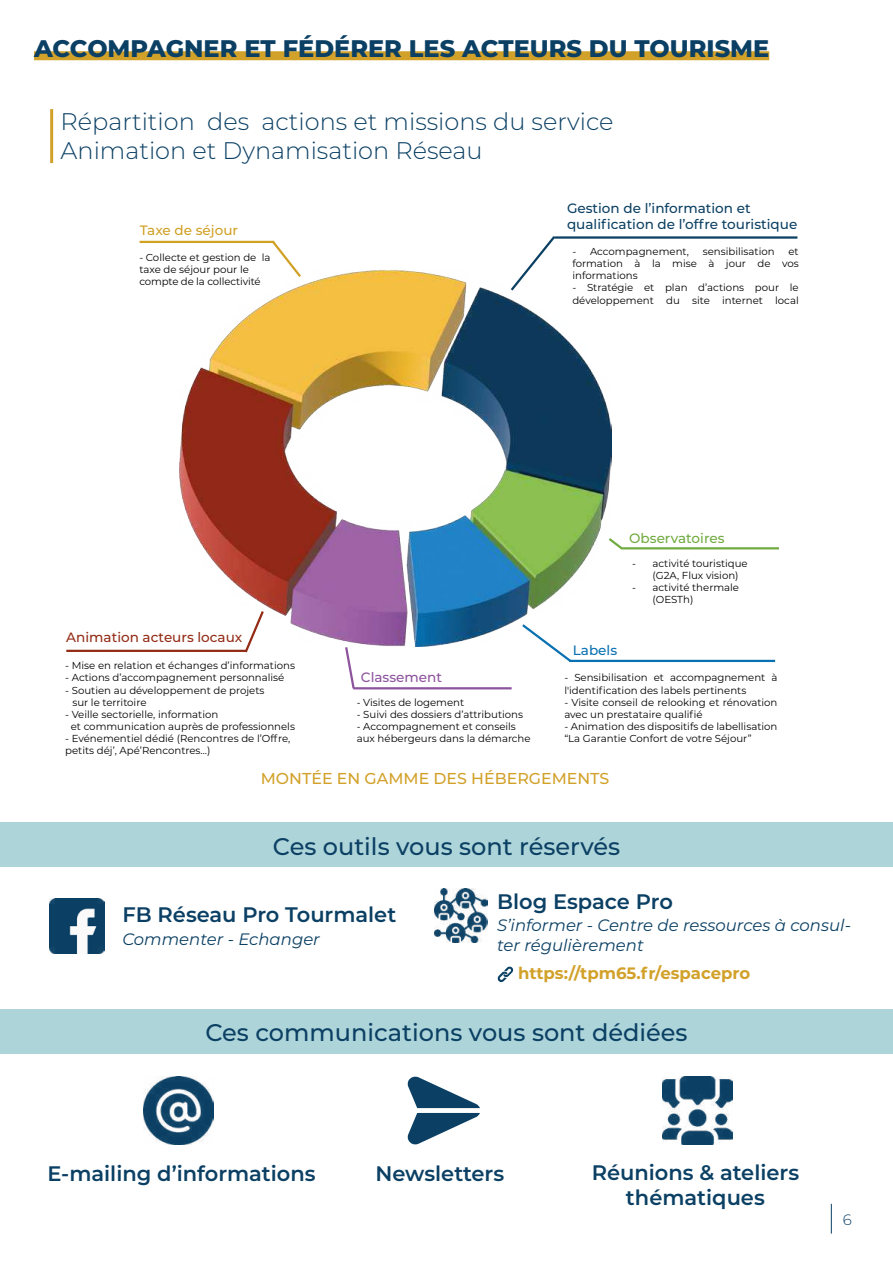
<style>
.page{position:relative;width:893px;height:1263px;background:#fff}
.page>*{position:absolute;margin:0;border:0;box-sizing:border-box;transform-origin:0 0}
.t1{font:300 24px/28.8px "Montserrat";color:#0b4064}
.t2{font:500 24px "Montserrat";color:#0b4064}
.t3{font:800 24px "Montserrat";color:#0b4064}
.t4{font:600 21px/25.2px "Montserrat";color:#0b4064;text-align:center}
.t5{font:italic 16.5px/19.8px "Montserrat";color:#0b4064}
.t6{font:700 16.5px "Montserrat";color:#d2a12a}
.t7{font:500 15.75px "Montserrat";color:#d2a129}
.t8{font:300 15px "Montserrat";color:#0b4064}
.t9{font:500 13.5px/16.2px "Montserrat";color:#0b4063}
.t10{font:500 13.5px "Montserrat";color:#932c16}
.t11{font:500 13.5px "Montserrat";color:#71ab41}
.t12{font:500 13.5px "Montserrat";color:#d1a126}
.t13{font:500 13.5px "Montserrat";color:#8d539d}
.t14{font:500 13.5px "Montserrat";color:#0971b1}
.t15{font:10.2px/12.1px "Montserrat";color:#000}
</style>
<div class="page">
<div style="left:0;top:823px;width:893px;height:44px;background:#add4d9"></div>
<img style="left:50px;top:899px;width:55px;height:54px">
<img style="left:434px;top:889px;width:54px;height:53px">
<img style="left:144px;top:1076px;width:69px;height:69px">
<img style="left:663px;top:1076px;width:69px;height:68px">
<svg style="left:408px;top:1076px;width:72px;height:68px"></svg>
<svg style="left:498px;top:966px;width:15px;height:16px"></svg>
<div style="left:0;top:1009px;width:893px;height:44px;background:#add4d9"></div>
<div style="left:34px;top:51px;width:735px;height:9px;background:#d2a12a"></div>
<hr style="left:50px;top:109px;width:3px;height:54px;background:#d2a12a">
<svg style="left:526px;top:236px;width:28px;height:34px"></svg>
<svg style="left:345px;top:647px;width:11px;height:43px"></svg>
<svg style="left:270px;top:240px;width:27px;height:30px"></svg>
<hr style="left:554px;top:236px;width:243px;height:3px;background:#0b4063">
<hr style="left:353px;top:687px;width:159px;height:2px;background:#8d539d">
<hr style="left:140px;top:241px;width:134px;height:2px;background:#d1a126">
<svg style="left:550px;top:647px;width:23px;height:16px"></svg>
<hr style="left:570px;top:660px;width:204px;height:2px;background:#0971b1">
<svg style="left:243px;top:647px;width:6px;height:6px"></svg>
<hr style="left:66px;top:650px;width:181px;height:2px;background:#932c16">
<svg style="left:612px;top:539px;width:167px;height:11px"></svg>
<img style="left:179px;top:270px;width:433px;height:377px">
<svg style="left:831px;top:1204px;width:1px;height:29px"></svg>
<h1 class="t3" style="left:34px;top:31px;width:737px">ACCOMPAGNER ET FÉDÉRER LES ACTEURS DU TOURISME</h1>
<h1 class="t1" style="left:61px;top:106px;width:554px">Répartition des actions et missions du service<br>Animation et Dynamisation Réseau</h1>
<h3 class="t12" style="left:140px;top:221px;width:100px">Taxe de séjour</h3>
<p class="t15" style="left:139px;top:251px;width:133px">- Collecte et gestion de la taxe de séjour pour le compte de la collectivité</p>
<h3 class="t9" style="left:567px;top:199px;width:232px">Gestion de l’information et qualification de l’offre touristique</h3>
<p class="t15" style="left:572px;top:245px;width:118px">- Accompagnement,</p>
<p class="t15" style="left:703px;top:245px;width:73px">sensibilisation</p>
<p class="t15" style="left:572px;top:245px;width:228px;text-align:justify;text-indent:216px">et formation à la mise à jour de vos informations</p>
<p class="t15" style="left:572px;top:281px;width:228px">- Stratégie et plan d’actions pour le développement du site internet local</p>
<h3 class="t10" style="left:66px;top:628px;width:178px">Animation acteurs locaux</h3>
<p class="t15" style="left:65px;top:659px;width:231px">- Mise en relation et échanges d’informations</p>
<p class="t15" style="left:65px;top:671px;width:221px">- Actions d’accompagnement personnalisé</p>
<p class="t15" style="left:72px;top:683px;width:194px;text-indent:-7px">- Soutien au développement de projets sur le territoire</p>
<p class="t15" style="left:71px;top:708px;width:226px;text-indent:-6px">- Veille sectorielle, information<br>et communication auprès de professionnels</p>
<p class="t15" style="left:65px;top:732px;width:227px">- Evénementiel dédié (Rencontres de l’Offre, petits déj’, Apé’Rencontres…)</p>
<h3 class="t13" style="left:361px;top:667px;width:83px">Classement</h3>
<p class="t15" style="left:357px;top:695px;width:109px">- Visites de logement</p>
<p class="t15" style="left:357px;top:708px;width:168px">- Suivi des dossiers d’attributions</p>
<p class="t15" style="left:357px;top:720px;width:176px">- Accompagnement et conseils aux hébergeurs dans la démarche</p>
<h3 class="t11" style="left:629px;top:528px;width:97px">Observatoires</h3>
<p class="t15" style="left:652px;top:557px;width:97px;text-indent:-20px">- activité touristique (G2A, Flux vision)</p>
<p class="t15" style="left:652px;top:581px;width:88px;text-indent:-20px">- activité thermale (OESTh)</p>
<h3 class="t14" style="left:573px;top:641px;width:46px">Labels</h3>
<p class="t15" style="left:564px;top:671px;width:215px">- Sensibilisation et accompagnement à l'identification des labels pertinents</p>
<p class="t15" style="left:564px;top:696px;width:215px">- Visite conseil de relooking et rénovation avec un prestataire qualifié</p>
<p class="t15" style="left:564px;top:720px;width:215px">- Animation des dispositifs de labellisation “La Garantie Confort de votre Séjour”</p>
<h3 class="t7" style="left:261px;top:767px;width:350px">MONTÉE EN GAMME DES HÉBERGEMENTS</h3>
<h1 class="t2" style="left:273px;top:829px;width:349px">Ces outils vous sont réservés</h1>
<h2 class="t4" style="left:497px;top:888px;width:177px">Blog Espace Pro</h2>
<h3 class="t5" style="left:497px;top:915px;width:355px">S’informer - Centre de ressources à consul&shy;ter régulièrement</h3>
<h3 class="t6" style="left:518px;top:961px;width:234px">https://tpm65.fr/espacepro</h3>
<h2 class="t4" style="left:122px;top:901px;width:275px">FB Réseau Pro Tourmalet</h2>
<h3 class="t5" style="left:122px;top:928px;width:199px">Commenter - Echanger</h3>
<h1 class="t2" style="left:205px;top:1015px;width:484px">Ces communications vous sont dédiées</h1>
<h2 class="t4" style="left:48px;top:1159px;width:270px">E-mailing d’informations</h2>
<h2 class="t4" style="left:375px;top:1160px;width:130px">Newsletters</h2>
<h2 class="t4" style="left:592px;top:1159px;width:209px">Réunions &amp; ateliers thématiques</h2>
<h3 class="t8" style="left:843px;top:1209px;width:11px">6</h3>
</div>
